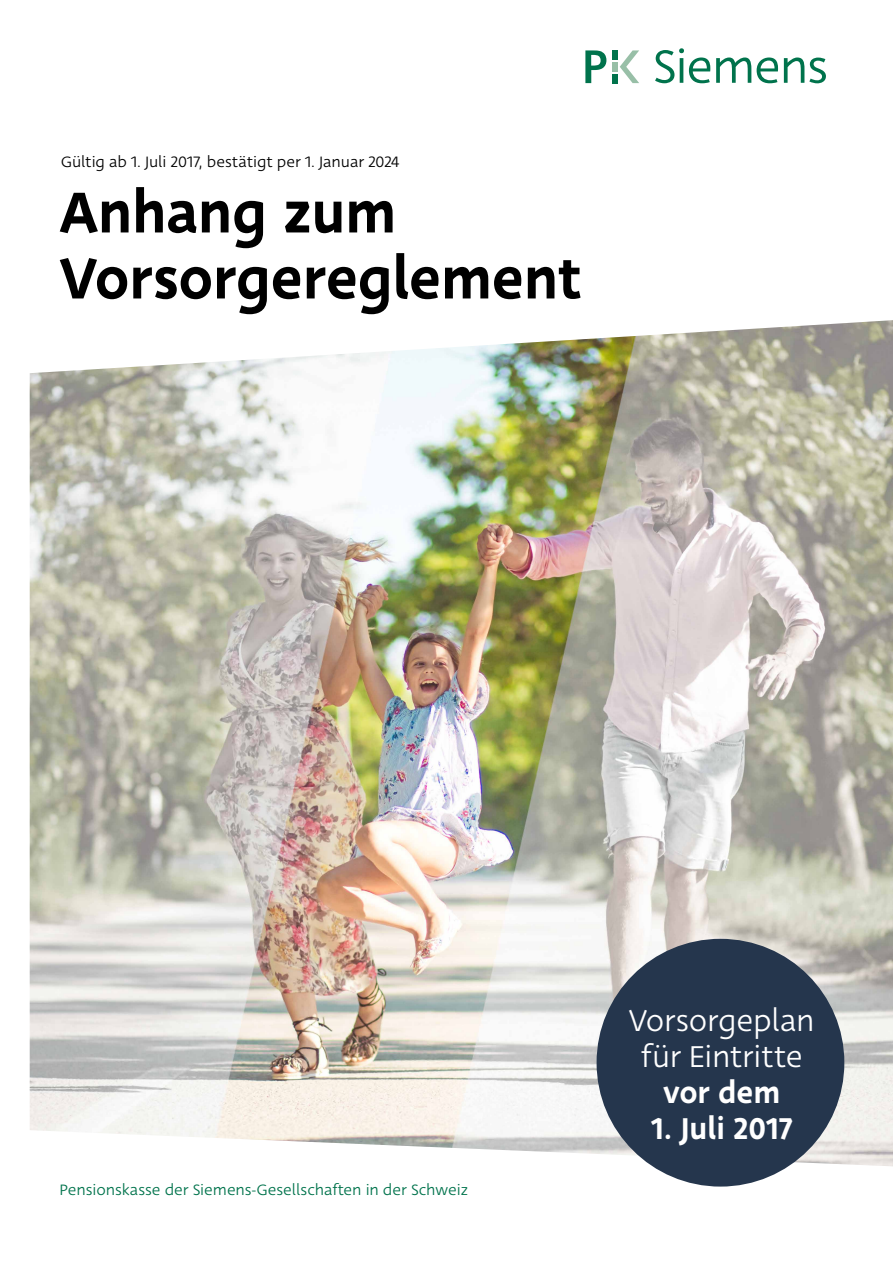
<style>
.page{position:relative;width:893px;height:1263px;background:#fff}
.page>*{position:absolute;margin:0;border:0;box-sizing:border-box;transform-origin:0 0}
.t1{font:500 63px/66px "Deva Ideal";letter-spacing:-.01em;color:#000}
.t2{font:33px/36px "Deva Ideal";letter-spacing:-.01em;color:#fff;text-align:center}
.t3{font:500 33px "Deva Ideal";letter-spacing:-.005em;color:#fff}
.t4{font:16.5px "Deva Ideal";color:#00734c}
.t5{font:16.5px "Deva Ideal";letter-spacing:-.005em;color:#000}
</style>
<div class="page">
<div style="left:612px;top:62px;width:6px;height:9px;background:#98bfa7"></div>
<svg style="left:620px;top:50px;width:19px;height:33px"></svg>
<svg style="left:585px;top:50px;width:21px;height:33px"></svg>
<div style="left:612px;top:74px;width:6px;height:9px;background:#00734c"></div>
<div style="left:612px;top:50px;width:6px;height:9px;background:#00734c"></div>
<svg style="left:655px;top:48px;width:55px;height:35px"></svg>
<svg style="left:716px;top:58px;width:35px;height:25px"></svg>
<svg style="left:757px;top:58px;width:21px;height:25px"></svg>
<svg style="left:784px;top:58px;width:42px;height:25px"></svg>
<img style="left:30px;top:320px;width:863px;height:846px">
<div style="left:597px;top:939px;width:247px;height:247px;background:#25364d;border-radius:50%"></div>
<p class="t5" style="left:61px;top:151px;width:340px">Gültig ab 1. Juli 2017, bestätigt per 1. Januar 2024</p>
<h1 class="t1" style="left:60px;top:180px;width:524px">Anhang zum<br>Vorsorgereglement</h1>
<p class="t4" style="left:60px;top:1179px;width:410px">Pensionskasse der Siemens-Gesellschaften in der Schweiz</p>
<h2 class="t2" style="left:629px;top:1003px;width:187px">Vorsorgeplan für Eintritte</h2>
<h2 class="t3" style="left:663px;top:1070px;width:119px">vor dem</h2>
<h2 class="t3" style="left:651px;top:1106px;width:143px">1. Juli 2017</h2>
</div>
